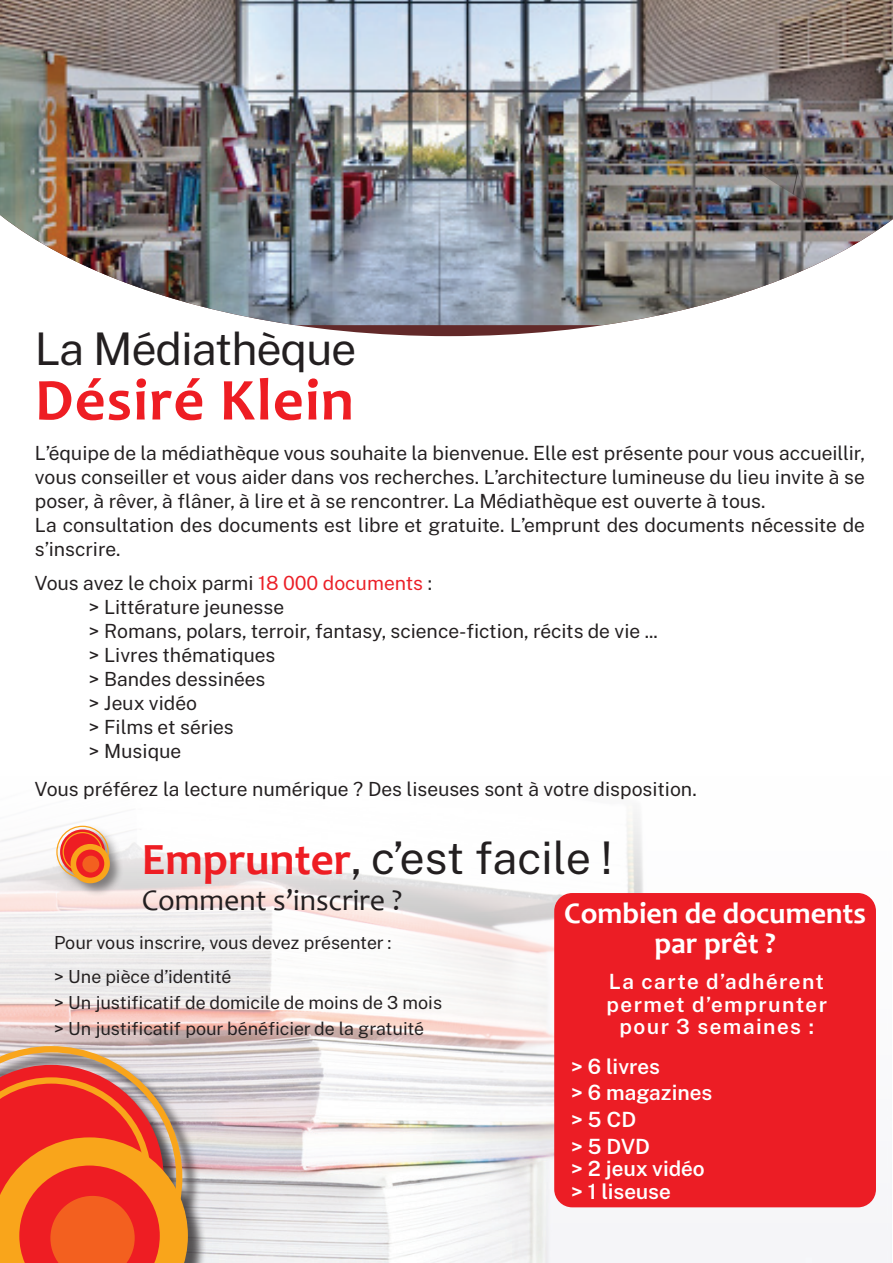
<style>
.page{position:relative;width:893px;height:1263px;background:#fff}
.page>*{position:absolute;margin:0;border:0;box-sizing:border-box;transform-origin:0 0}
.t1{font:700 60px "Candara";letter-spacing:.02em;color:#ee1d23}
.t2{font:45px "Public Sans";letter-spacing:-.015em;color:#231f20}
.t3{font:700 30px/30px "Candara";color:#fff;text-align:center}
.t4{font:30px "Candara";color:#231f20}
.t5{font:600 21px/22.5px "Public Sans";letter-spacing:.065em;color:#fff;text-align:center}
.t6{font:600 21px/26.7px "Public Sans";color:#fff}
.t7{font:19.5px/24px "Public Sans";color:#231f20}
.t8{font:18px/34.3px "Public Sans";color:#231f20}
.s1{color:#eb1f27}
.s2{font-family:"Candara";font-weight:700;color:#ee1d23}
</style>
<div class="page">
<svg style="left:294px;top:325px;width:310px;height:11px;fill:#622929"></svg>
<img style="left:0;top:0;width:893px;height:325px">
<img style="left:0;top:812px;width:892px;height:451px">
<div style="left:55px;top:824px;width:69px;height:73px;background:#231f20;opacity:.5"></div>
<svg style="left:60px;top:829px;width:45px;height:45px"></svg>
<div style="left:56px;top:826px;width:53px;height:52px;border:1px solid #f9a51b;border-radius:50%"></div>
<div style="left:63px;top:832px;width:40px;height:40px;border:1px solid #f9a51b;border-radius:50%"></div>
<svg style="left:73px;top:847px;width:34px;height:33px"></svg>
<div style="left:71px;top:844px;width:39px;height:39px;border:6px solid #f9a51b;border-radius:50%"></div>
<div style="left:82px;top:856px;width:17px;height:16px;background:#f3601f;border-radius:50%"></div>
<div style="left:0;top:1048px;width:206px;height:215px;background:#231f20;opacity:.75"></div>
<svg style="left:0;top:1046px;width:188px;height:217px;background:#e8683c"></svg>
<svg style="left:761px;top:164px;width:48px;height:40px;background:#6d6461"></svg>
<div style="left:554px;top:893px;width:322px;height:314px;background:#ec1d25;border-radius:18px"></div>
<h2 class="t2" style="left:35px;top:315px;width:323px">La Médiathèque</h2>
<h1 class="t1" style="left:35px;top:362px;width:321px">Désiré Klein</h1>
<p class="t7" style="left:35px;top:440px;width:832px">L’équipe de la médiathèque vous souhaite la bienvenue. Elle est présente pour vous accueillir, vous conseiller et vous aider dans vos recherches. L’architecture lumineuse du lieu invite à se poser, à rêver, à flâner, à lire et à se rencontrer. La Médiathèque est ouverte à tous.<br>La consultation des documents est libre et gratuite. L’emprunt des documents nécessite de s’inscrire.</p>
<p class="t7" style="left:89px;top:570px;width:570px;text-indent:-54px">Vous avez le choix parmi <span class="s1">18 000 documents</span> :<br>&gt; Littérature jeunesse<br>&gt; Romans, polars, terroir, fantasy, science-fiction, récits de vie ... &gt; Livres thématiques<br>&gt; Bandes dessinées<br>&gt; Jeux vidéo<br>&gt; Films et séries<br>&gt; Musique</p>
<p class="t7" style="left:35px;top:776px;width:663px">Vous préférez la lecture numérique ? Des liseuses sont à votre disposition.</p>
<h2 class="t2" style="left:142px;top:823px;width:472px"><span class="s2">Emprunter</span>, c’est facile !</h2>
<h3 class="t4" style="left:142px;top:881px;width:262px">Comment s’inscrire ?</h3>
<p class="t8" style="left:54px;top:924px;width:339px">Pour vous inscrire, vous devez présenter : &gt; Une pièce d’identité</p>
<p class="t8" style="left:54px;top:988px;width:390px;line-height:25.8px">&gt; Un justificatif de domicile de moins de 3 mois &gt; Un justificatif pour bénéficier de la gratuité</p>
<h3 class="t3" style="left:564px;top:898px;width:303px">Combien de documents par prêt ?</h3>
<p class="t5" style="left:607px;top:969px;width:222px">La carte d’adhérent permet d’emprunter pour 3 semaines :</p>
<p class="t6" style="left:571px;top:1052px;width:143px">&gt; 6 livres<br>&gt; 6 magazines &gt; 5 CD<br>&gt; 5 DVD</p>
<p class="t6" style="left:571px;top:1156px;width:135px;line-height:22.5px">&gt; 2 jeux vidéo &gt; 1 liseuse</p>
</div>
